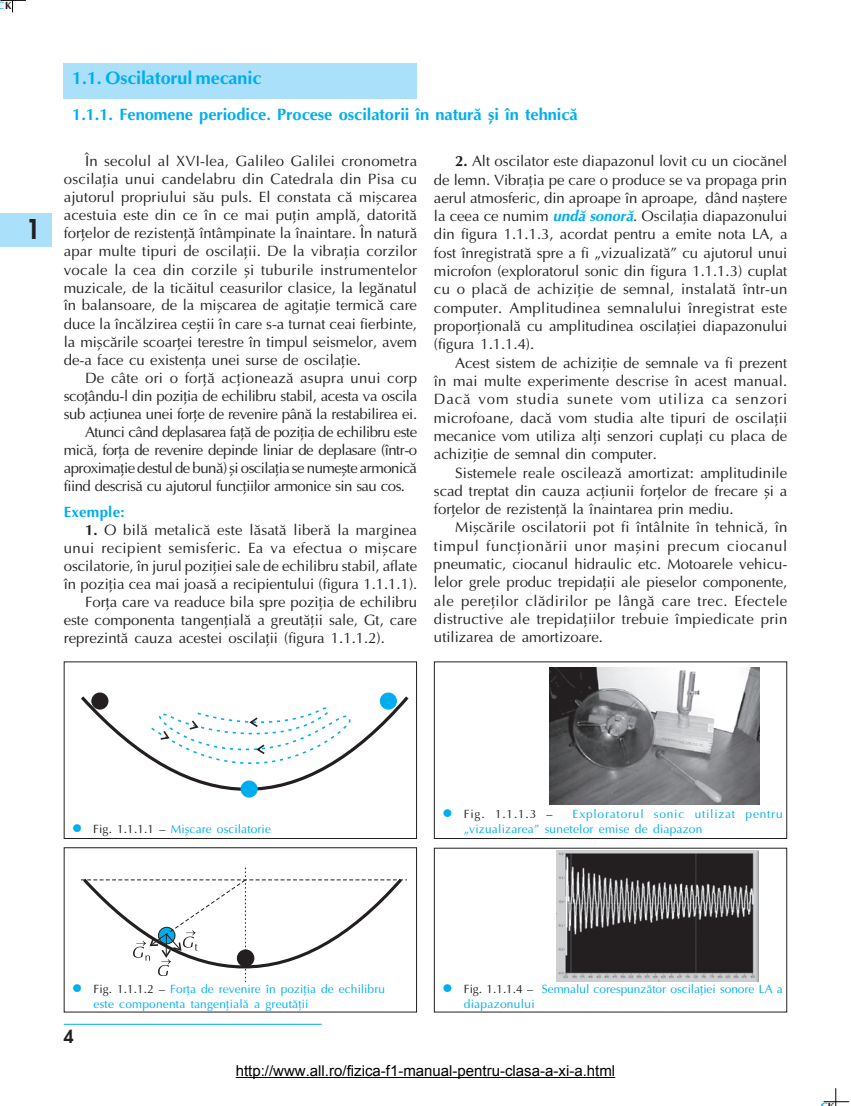
<style>
.page{position:relative;width:851px;height:1106px;background:#fff}
.page>*{position:absolute;margin:0;border:0;box-sizing:border-box;transform-origin:0 0}
.t1{font:27px "TTE2 D15 D48 O00";color:#231f20}
.t2{font:18px "TT6599 O00";letter-spacing:-.005em;color:#00aeef}
.t3{font:18px "TT6591 O00";color:#231f20}
.t4{font:16.5px "TT659 DO00";letter-spacing:-.005em;color:#00aeef}
.t5{font:15px/18.3px "TT6589 O00";letter-spacing:-.005em;color:#231f20;text-align:justify}
.t6{font:15px "TT6589 O00";letter-spacing:-.035em;color:#231f20}
.t7{font:15px "TT6589 O00";letter-spacing:-.025em;color:#231f20}
.t8{font:15px "Arial";color:#000}
.t9{font:15px "TT6589 O00";letter-spacing:.03em;color:#231f20}
.t10{font:15px "TT6589 O00";letter-spacing:.015em;color:#231f20}
.t11{font:15px "TT6587 O00";letter-spacing:.015em;color:#00aeef}
.t12{font:12px/15px "TT65 A4 O00";letter-spacing:.015em;color:#00aeef}
.t13{font:12px/15px "TT65 A4 O00";letter-spacing:-.005em;color:#00aeef}
.t14{font:12px "TT65 A4 O00";color:#231f20}
.t15{font:10.5px "TT657 CO00";color:#00aeef}
.s1{color:#231f20}
.s2{font-family:"TT6587 O00"}
.s3{font-family:"TT65 A7 O00";color:#00aeef}
.s4{font-family:"TT65 A1 O00";font-size:13.5px}
.s5{font-family:"TT65 A1 O00";font-size:13.5px;color:#00aeef}
</style>
<div class="page">
<hr style="left:64px;top:1023px;width:258px;height:1px;background:#00aeef">
<div style="left:0;top:213px;width:52px;height:34px;background:#aae0f9"></div>
<svg style="left:823px;top:1088px;width:26px;height:18px"></svg>
<svg style="left:0;top:0;width:26px;height:12px"></svg>
<div style="left:64px;top:63px;width:353px;height:35px;background:#aae0f9"></div>
<div style="left:64px;top:847px;width:353px;height:165px;border:1px solid #231f20"></div>
<div style="left:64px;top:661px;width:353px;height:178px;border:1px solid #231f20"></div>
<img style="left:556px;top:850px;width:202px;height:131px">
<div style="left:434px;top:847px;width:353px;height:165px;border:1px solid #231f20"></div>
<img style="left:549px;top:668px;width:210px;height:136px">
<svg style="left:81px;top:693px;width:328px;height:105px"></svg>
<svg style="left:132px;top:695px;width:219px;height:75px"></svg>
<div style="left:241px;top:781px;width:16px;height:16px;background:#00aeef;border-radius:50%"></div>
<div style="left:240px;top:780px;width:17px;height:17px;border:1px solid #00aeef;border-radius:50%"></div>
<div style="left:380px;top:693px;width:16px;height:16px;background:#00aeef;border-radius:50%"></div>
<div style="left:380px;top:692px;width:17px;height:17px;border:1px solid #00aeef;border-radius:50%"></div>
<div style="left:92px;top:693px;width:16px;height:16px;background:#231f20;border-radius:50%"></div>
<div style="left:91px;top:692px;width:17px;height:17px;border:1px solid #231f20;border-radius:50%"></div>
<svg style="left:81px;top:867px;width:326px;height:115px"></svg>
<div style="left:434px;top:661px;width:353px;height:178px;border:1px solid #231f20"></div>
<hr style="left:236px;top:1077px;width:379px;height:1px;background:#000">
<p class="t15" style="left:-2px;top:-1px;width:15px">C<span class="s1">K</span></p>
<h1 class="t1" style="left:25px;top:214px;width:17px">1</h1>
<p class="t2" style="left:72px;top:67px;width:190px">1.1. Oscilatorul mecanic</p>
<p class="t4" style="left:72px;top:108px;width:507px">1.1.1. Fenomene periodice. Procese oscilatorii în naturã ºi în tehnicã</p>
<p class="t5" style="left:64px;top:154px;width:355px;text-indent:21px">În secolul al XVI-lea, Galileo Galilei cronometra oscilaþia unui candelabru din Catedrala din Pisa cu ajutorul propriului sãu puls. El constata cã miºcarea acestuia este din ce în ce mai puþin amplã, datoritã forþelor de rezistenþã întâmpinate la înaintare. În naturã apar multe tipuri de oscilaþii. De la vibraþia corzilor vocale la cea din corzile ºi tuburile instrumentelor muzicale, de la ticãitul ceasurilor clasice, la legãnatul în balansoare, de la miºcarea de agitaþie termicã care duce la încãlzirea ceºtii în care s-a turnat ceai fierbinte, la miºcãrile scoarþei terestre în timpul seismelor, avem de-a face cu existenþa unei surse de oscilaþie.</p>
<p class="t10" style="left:85px;top:371px;width:333px">De câte ori o forþã acþioneazã asupra unui corp</p>
<p class="t7" style="left:64px;top:389px;width:355px">scoþându-l din poziþia de echilibru stabil, acesta va oscila</p>
<p class="t7" style="left:64px;top:407px;width:355px">sub acþiunea unei forþe de revenire pânã la restabilirea ei.</p>
<p class="t6" style="left:85px;top:425px;width:334px">Atunci când deplasarea faþã de poziþia de echilibru este</p>
<p class="t6" style="left:64px;top:443px;width:355px">micã, forþa de revenire depinde liniar de deplasare (într-o</p>
<p class="t6" style="left:64px;top:461px;width:355px">aproximaþie destul de bunã) ºi oscilaþia se numeºte armonicã</p>
<p class="t6" style="left:64px;top:479px;width:343px">fiind descrisã cu ajutorul funcþiilor armonice sin sau cos.</p>
<p class="t11" style="left:64px;top:503px;width:62px">Exemple:</p>
<p class="t5" style="left:85px;top:522px;width:333px"><span class="s2">1.</span> O bilã metalicã este lãsatã liberã la marginea</p>
<p class="t9" style="left:64px;top:542px;width:355px">unui recipient semisferic. Ea va efectua o miºcare</p>
<p class="t5" style="left:64px;top:558px;width:355px">oscilatorie, în jurul poziþiei sale de echilibru stabil, aflate</p>
<p class="t5" style="left:64px;top:576px;width:355px">în poziþia cea mai joasã a recipientului (figura 1.1.1.1).</p>
<p class="t5" style="left:85px;top:594px;width:333px">Forþa care va readuce bila spre poziþia de echilibru</p>
<p class="t5" style="left:64px;top:612px;width:355px">este componenta tangenþialã a greutãþii sale, Gt, care</p>
<p class="t5" style="left:64px;top:630px;width:322px">reprezintã cauza acestei oscilaþii (figura 1.1.1.2).</p>
<p class="t5" style="left:434px;top:153px;width:355px;text-indent:21px"><span class="s2">2.</span> Alt oscilator este diapazonul lovit cu un ciocãnel de lemn. Vibraþia pe care o produce se va propaga prin aerul atmosferic, din aproape în aproape, dând naºtere la ceea ce numim <span class="s3">undã sonorã</span>. Oscilaþia diapazonului din figura 1.1.1.3, acordat pentru a emite nota LA, a fost înregistratã spre a fi „vizualizatã” cu ajutorul unui microfon (exploratorul sonic din figura 1.1.1.3) cuplat cu o placã de achiziþie de semnal, instalatã într-un computer. Amplitudinea semnalului înregistrat este proporþionalã cu amplitudinea oscilaþiei diapazonului (figura 1.1.1.4).</p>
<p class="t5" style="left:434px;top:355px;width:355px;text-indent:21px">Acest sistem de achiziþie de semnale va fi prezent în mai multe experimente descrise în acest manual.<br>Dacã vom studia sunete vom utiliza ca senzori microfoane, dacã vom studia alte tipuri de oscilaþii mecanice vom utiliza alþi senzori cuplaþi cu placa de achiziþie de semnal din computer.</p>
<p class="t5" style="left:434px;top:465px;width:355px;text-indent:21px">Sistemele reale oscileazã amortizat: amplitudinile scad treptat din cauza acþiunii forþelor de frecare ºi a forþelor de rezistenþã la înaintarea prin mediu.</p>
<p class="t5" style="left:434px;top:519px;width:355px;text-indent:21px">Miºcãrile oscilatorii pot fi întâlnite în tehnicã, în timpul funcþionãrii unor maºini precum ciocanul pneumatic, ciocanul hidraulic etc. Motoarele vehicu&shy;lelor grele produc trepidaþii ale pieselor componente, ale pereþilor clãdirilor pe lângã care trec. Efectele distructive ale trepidaþiilor trebuie împiedicate prin utilizarea de amortizoare.</p>
<p class="t12" style="left:72px;top:823px;width:200px"><span class="s4">-</span> <span class="s1">Fig. 1.1.1.1 –</span> Miºcare oscilatorie</p>
<p class="t12" style="left:94px;top:982px;width:293px;text-indent:-21px"><span class="s4">-</span> <span class="s1">Fig. 1.1.1.2 –</span> Forþa de revenire în poziþia de echilibru este componenta tangenþialã a greutãþii</p>
<p class="t3" style="left:64px;top:1026px;width:12px">4</p>
<p class="t12" style="left:463px;top:807px;width:320px;text-indent:109px">Exploratorul sonic utilizat pentru „vizualizarea” sunetelor emise de diapazon</p>
<p class="t14" style="left:442px;top:809px;width:112px"><span class="s5">-</span> Fig. 1.1.1.3 –</p>
<p class="t13" style="left:463px;top:982px;width:320px;text-indent:-21px"><span class="s4">-</span> <span class="s1">Fig. 1.1.1.4 –</span> Semnalul corespunzãtor oscilaþiei sonore LA a diapazonului</p>
<p class="t8" style="left:236px;top:1061px;width:381px">http://www.all.ro/fizica-f1-manual-pentru-clasa-a-xi-a.html</p>
</div>
